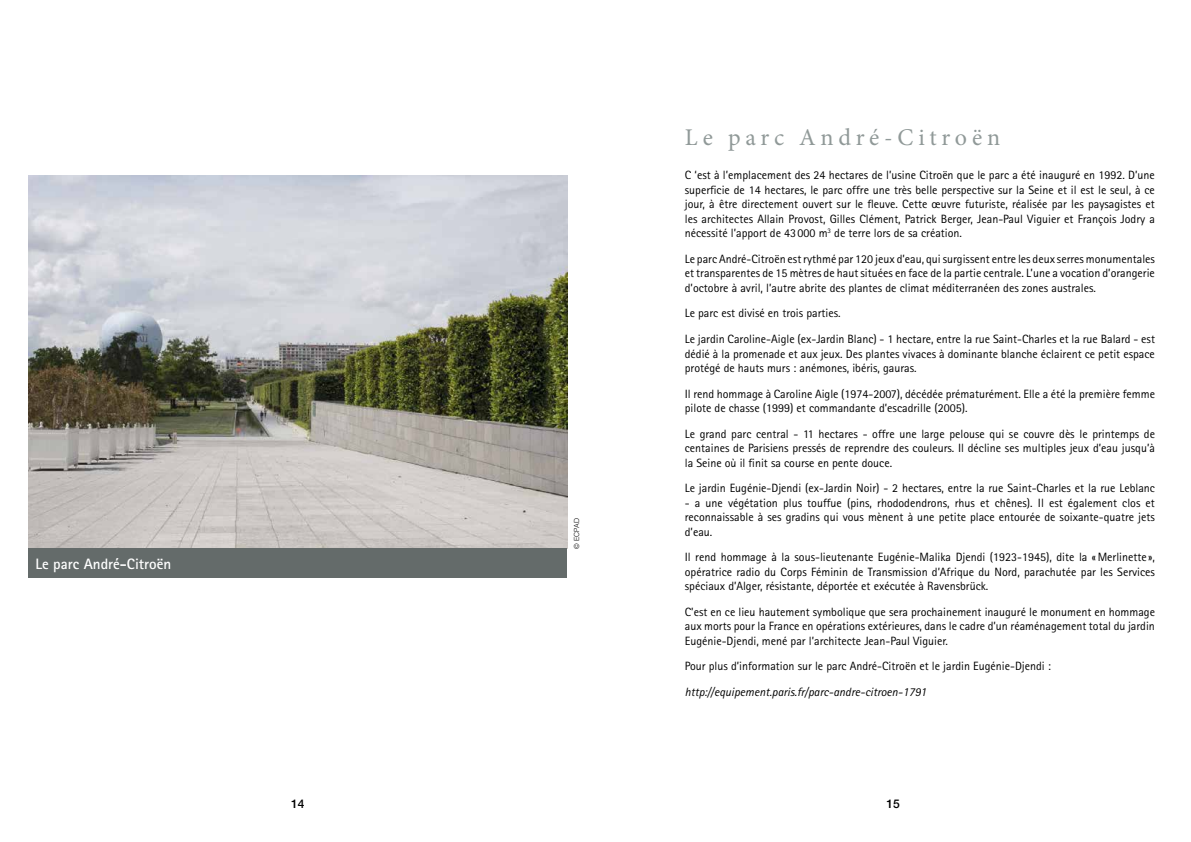
<style>
.page{position:relative;width:1191px;height:842px;background:#fff}
.page>*{position:absolute;margin:0;border:0;box-sizing:border-box;transform-origin:0 0}
.t1{font:24px "Minion Pro";letter-spacing:.2em;color:#909998}
.t2{font:700 15.1px "Rotis Sans Serif";color:#fff}
.t3{font:12px/14.4px "Rotis Sans Serif";color:#000;text-align:justify}
.t4{font:italic 12px "Rotis Sans Serif";color:#000}
.t5{font:500 12px "Helvetica Neue LT Std";color:#000}
.t6{font:300 7px "Helvetica LT Std";color:#000}
</style>
<div class="page">
<img style="left:28px;top:176px;width:539px;height:373px">
<div style="left:28px;top:549px;width:539px;height:29px;background:#646b6a"></div>
<p class="t2" style="left:35px;top:555px;width:137px">Le parc André-Citroën</p>
<p class="t6" style="left:572px;top:549px;width:32px;rotate:-90deg">© ECPAD</p>
<h1 class="t1" style="left:685px;top:121px;width:317px">Le parc André-Citroën</h1>
<p class="t3" style="left:685px;top:168px;width:471px">C ‘est à l’emplacement des 24 hectares de l’usine Citroën que le parc a été inauguré en 1992. D’une superficie de 14 hectares, le parc offre une très belle perspective sur la Seine et il est le seul, à ce jour, à être directement ouvert sur le fleuve. Cette œuvre futuriste, réalisée par les paysagistes et les architectes Allain Provost, Gilles Clément, Patrick Berger, Jean-Paul Viguier et François Jodry a nécessité l’apport de 43 000 m<sup>3</sup> de terre lors de sa création.</p>
<p class="t3" style="left:685px;top:251px;width:472px">Le parc André-Citroën est rythmé par 120 jeux d’eau, qui surgissent entre les deux serres monumentales et transparentes de 15 mètres de haut situées en face de la partie centrale. L’une a vocation d’orangerie d’octobre à avril, l’autre abrite des plantes de climat méditerranéen des zones australes.</p>
<p class="t3" style="left:685px;top:300px;width:472px;line-height:25.7px">Le parc est divisé en trois parties.<br>Le jardin Caroline-Aigle (ex-Jardin Blanc) - 1 hectare, entre la rue Saint-Charles et la rue Balard - est</p>
<p class="t3" style="left:685px;top:346px;width:471px">dédié à la promenade et aux jeux. Des plantes vivaces à dominante blanche éclairent ce petit espace protégé de hauts murs : anémones, ibéris, gauras.</p>
<p class="t3" style="left:685px;top:386px;width:472px">Il rend hommage à Caroline Aigle (1974-2007), décédée prématurément. Elle a été la première femme pilote de chasse (1999) et commandante d’escadrille (2005).</p>
<p class="t3" style="left:685px;top:426px;width:472px">Le grand parc central - 11 hectares - offre une large pelouse qui se couvre dès le printemps de centaines de Parisiens pressés de reprendre des couleurs. Il décline ses multiples jeux d’eau jusqu’à la Seine où il finit sa course en pente douce.</p>
<p class="t3" style="left:685px;top:481px;width:472px">Le jardin Eugénie-Djendi (ex-Jardin Noir) - 2 hectares, entre la rue Saint-Charles et la rue Leblanc</p>
<p class="t3" style="left:685px;top:495px;width:471px">- a une végétation plus touffue (pins, rhododendrons, rhus et chênes). Il est également clos et reconnaissable à ses gradins qui vous mènent à une petite place entourée de soixante-quatre jets d’eau.</p>
<p class="t3" style="left:685px;top:550px;width:472px">Il rend hommage à la sous-lieutenante Eugénie-Malika Djendi (1923-1945), dite la «Merlinette », opératrice radio du Corps Féminin de Transmission d’Afrique du Nord, parachutée par les Services spéciaux d’Alger, résistante, déportée et exécutée à Ravensbrück.</p>
<p class="t3" style="left:685px;top:604px;width:472px">C’est en ce lieu hautement symbolique que sera prochainement inauguré le monument en hommage aux morts pour la France en opérations extérieures, dans le cadre d’un réaménagement total du jardin Eugénie-Djendi, mené par l’architecte Jean-Paul Viguier.</p>
<p class="t3" style="left:685px;top:659px;width:368px">Pour plus d’information sur le parc André-Citroën et le jardin Eugénie-Djendi :</p>
<p class="t4" style="left:685px;top:685px;width:243px">http://equipement.paris.fr/parc-andre-citroen-1791</p>
<p class="t5" style="left:291px;top:797px;width:15px">14</p>
<p class="t5" style="left:886px;top:797px;width:15px">15</p>
</div>
